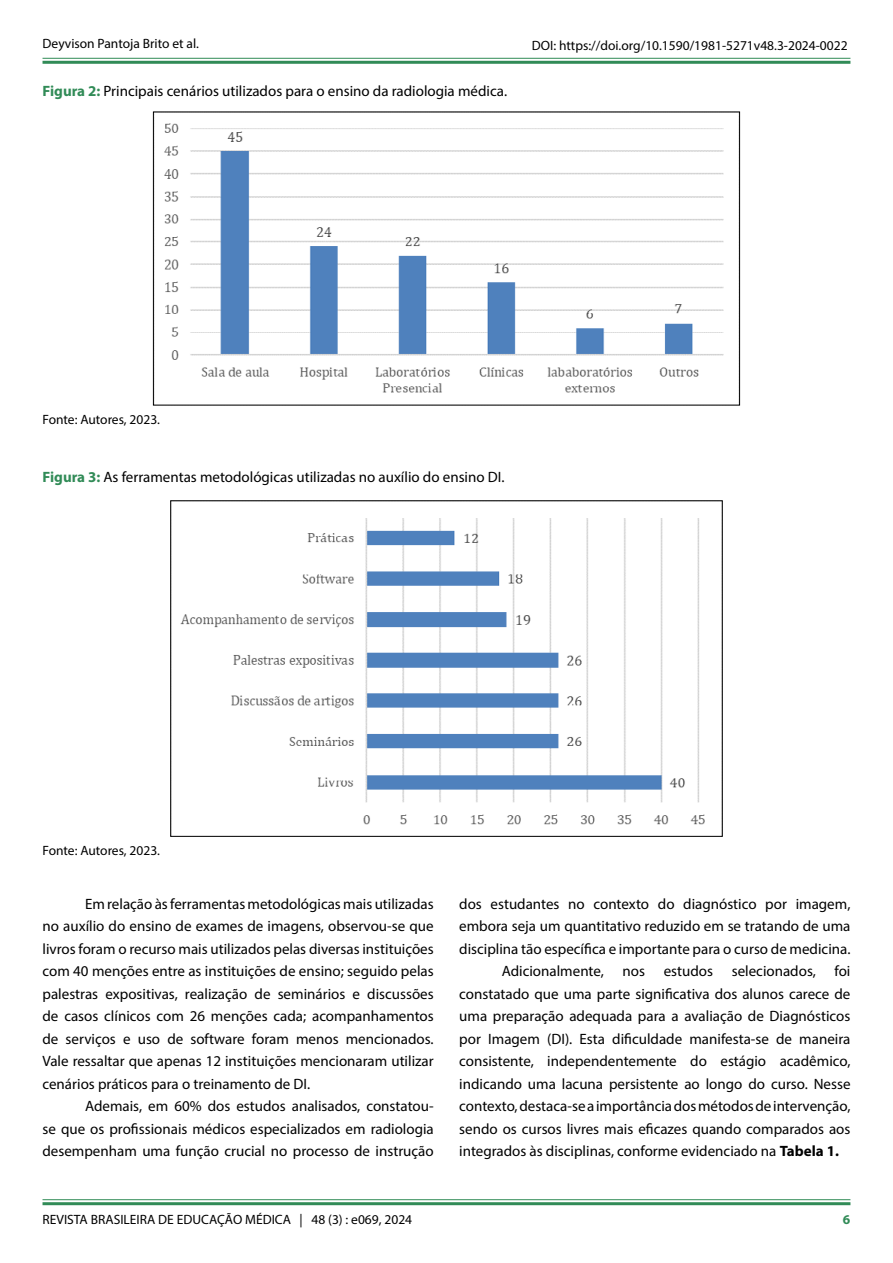
<style>
.page{position:relative;width:893px;height:1263px;background:#fff}
.page>*{position:absolute;margin:0;border:0;box-sizing:border-box;transform-origin:0 0}
.t1{font:15px/22.5px "Myriad Pro";color:#000;text-align:justify}
.t2{font:13.5px "Myriad Pro";color:#000}
.t3{font:700 13.5px "Myriad Pro";color:#318b57}
.s1{font-weight:700;color:#318b57}
.s2{font-weight:700}
</style>
<div class="page">
<hr style="left:43px;top:1199px;width:807px;height:1px;background:#318b57">
<hr style="left:43px;top:1202px;width:807px;height:3px;background:#318b57">
<hr style="left:43px;top:58px;width:807px;height:1px;background:#318b57">
<hr style="left:43px;top:61px;width:807px;height:3px;background:#318b57">
<img style="left:164px;top:123px;width:560px;height:270px">
<div style="left:153px;top:112px;width:587px;height:293px;border:1px solid #000"></div>
<img style="left:180px;top:518px;width:525px;height:307px">
<p class="t2" style="left:43px;top:35px;width:158px">Deyvison Pantoja Brito et al.</p>
<p class="t2" style="left:532px;top:37px;width:317px">DOI: https://doi.org/10.1590/1981-5271v48.3-2024-0022</p>
<p class="t1" style="left:43px;top:80px;width:466px"><span class="s1">Figura 2:</span> Principais cenários utilizados para o ensino da radiologia médica.</p>
<p class="t2" style="left:43px;top:411px;width:119px">Fonte: Autores, 2023.</p>
<p class="t1" style="left:43px;top:465px;width:463px"><span class="s1">Figura 3:</span> As ferramentas metodológicas utilizadas no auxílio do ensino DI.</p>
<p class="t2" style="left:43px;top:842px;width:119px">Fonte: Autores, 2023.</p>
<p class="t1" style="left:43px;top:892px;width:393px;text-indent:43px">Em relação às ferramentas metodológicas mais utilizadas no auxílio do ensino de exames de imagens, observou-se que livros foram o recurso mais utilizados pelas diversas instituições com 40 menções entre as instituições de ensino; seguido pelas palestras expositivas, realização de seminários e discussões de casos clínicos com 26 menções cada; acompanhamentos de serviços e uso de software foram menos mencionados.<br>Vale ressaltar que apenas 12 instituições mencionaram utilizar cenários práticos para o treinamento de DI.</p>
<p class="t1" style="left:43px;top:1094px;width:393px;text-indent:43px">Ademais, em 60% dos estudos analisados, constatou&shy;se que os profissionais médicos especializados em radiologia desempenham uma função crucial no processo de instrução</p>
<p class="t1" style="left:459px;top:892px;width:393px">dos estudantes no contexto do diagnóstico por imagem,</p>
<p class="t1" style="left:459px;top:914px;width:393px">embora seja um quantitativo reduzido em se tratando de uma</p>
<p class="t1" style="left:459px;top:937px;width:393px">disciplina tão específica e importante para o curso de medicina.</p>
<p class="t1" style="left:502px;top:959px;width:350px">Adicionalmente, nos estudos selecionados, foi</p>
<p class="t1" style="left:459px;top:982px;width:393px">constatado que uma parte significativa dos alunos carece de</p>
<p class="t1" style="left:459px;top:1004px;width:393px">uma preparação adequada para a avaliação de Diagnósticos</p>
<p class="t1" style="left:459px;top:1027px;width:393px">por Imagem (DI). Esta dificuldade manifesta-se de maneira</p>
<p class="t1" style="left:459px;top:1049px;width:393px">consistente, independentemente do estágio acadêmico,</p>
<p class="t1" style="left:459px;top:1072px;width:393px">indicando uma lacuna persistente ao longo do curso. Nesse</p>
<p class="t1" style="left:459px;top:1094px;width:393px">contexto, destaca-se a importância dos métodos de intervenção,</p>
<p class="t1" style="left:459px;top:1117px;width:393px">sendo os cursos livres mais eficazes quando comparados aos</p>
<p class="t1" style="left:459px;top:1139px;width:381px">integrados às disciplinas, conforme evidenciado na <span class="s2">Tabela 1.</span></p>
<p class="t2" style="left:43px;top:1211px;width:371px">REVISTA BRASILEIRA DE EDUCAÇÃO MÉDICA | 48 (3) : e069, 2024</p>
<p class="t3" style="left:843px;top:1210px;width:9px">6</p>
</div>
